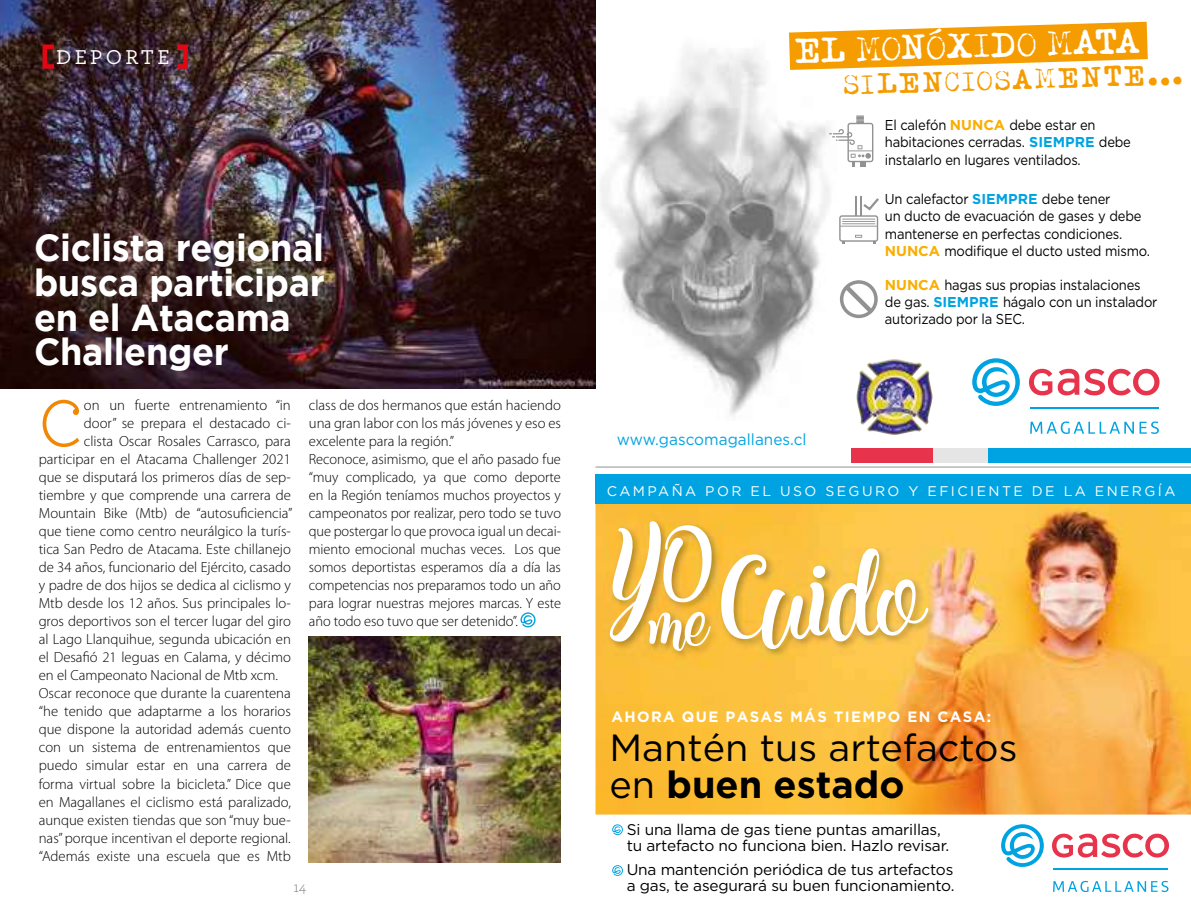
<style>
.page{position:relative;width:1191px;height:915px;background:#fff}
.page>*{position:absolute;margin:0;border:0;box-sizing:border-box;transform-origin:0 0}
.t1{font:160.05px "Kite Script";color:#fff}
.t2{font:144.15px "Kite Script";color:#fff}
.t3{font:69.45px "Archer";color:#f18805;scale:.92 1}
.t4{font:37.8px/36.6px "Gotham";color:#000}
.t5{font:700 37.5px/34.5px "Gotham";letter-spacing:-.01em;color:#fff;scale:.96 1}
.t6{font:35.1px "Typeka Mix";color:#fff}
.t7{font:28.5px "Typeka Mix";color:#f59c00}
.t8{font:500 21px "Archer";letter-spacing:.155em;color:#fff}
.t9{font:16.05px "Gotham";letter-spacing:.005em;color:#00a3e2;scale:.96 1}
.t10{font:15.45px/15.5px "Gotham";letter-spacing:-.015em;color:#000}
.t11{font:700 15px "Gotham";letter-spacing:.09em;color:#fff}
.t12{font:300 15px "Archer";color:#6d6d6c}
.t13{font:300 14.7px/18px "Myriad Pro";color:#000}
.t14{font:14.25px/17.1px "Gotham";letter-spacing:-.015em;color:#000;scale:.91 1}
.t15{font:13.95px "Gotham";letter-spacing:.175em;color:#fff}
.s1{font-weight:700;color:#f9ae00}
.s2{font-weight:700;color:#00a3e2}
.s3{font-weight:700}
</style>
<div class="page">
<img style="left:0;top:0;width:595px;height:389px">
<div style="left:43px;top:44px;width:13px;height:25px;border:4px solid #e30613"></div>
<div style="left:175px;top:44px;width:13px;height:25px;border:4px solid #e30613"></div>
<svg style="left:520px;top:612px;width:15px;height:15px"></svg>
<img style="left:309px;top:636px;width:252px;height:225px">
<img style="left:595px;top:503px;width:596px;height:311px">
<svg style="left:1053px;top:880px;width:115px;height:11px"></svg>
<svg style="left:1052px;top:833px;width:117px;height:24px"></svg>
<svg style="left:1001px;top:824px;width:42px;height:42px"></svg>
<hr style="left:1053px;top:868px;width:115px;height:1px;background:#00a3e2">
<svg style="left:612px;top:824px;width:11px;height:10px"></svg>
<svg style="left:612px;top:865px;width:11px;height:10px"></svg>
<img style="left:603px;top:503px;width:336px;height:189px">
<div style="left:595px;top:474px;width:596px;height:29px;background:#00a3e2"></div>
<img style="left:600px;top:48px;width:259px;height:367px">
<svg style="left:1030px;top:421px;width:128px;height:13px"></svg>
<svg style="left:1029px;top:368px;width:130px;height:27px"></svg>
<svg style="left:972px;top:358px;width:47px;height:48px"></svg>
<hr style="left:1030px;top:407px;width:128px;height:2px;background:#00a3e2">
<svg style="left:840px;top:280px;width:37px;height:38px"></svg>
<svg style="left:829px;top:115px;width:44px;height:52px"></svg>
<svg style="left:789px;top:22px;width:358px;height:48px"></svg>
<svg style="left:839px;top:196px;width:40px;height:48px"></svg>
<div style="left:851px;top:449px;width:340px;height:13px;background:#00a3e2"></div>
<div style="left:851px;top:449px;width:82px;height:13px;background:#e7344c"></div>
<div style="left:933px;top:449px;width:55px;height:13px;background:#e5e5e5"></div>
<img style="left:856px;top:359px;width:76px;height:76px">
<hr style="left:595px;top:466px;width:596px;height:1px;background:#b7b6b6">
<h3 class="t8" style="left:56px;top:41px;width:115px">DEPORTE</h3>
<h3 class="t5" style="left:34px;top:230px;width:304px">Ciclista regional busca participar en el Atacama<br>Challenger</h3>
<h3 class="t3" style="left:39px;top:375px;width:50px">C</h3>
<p class="t13" style="left:84px;top:396px;width:208px">on un fuerte entrenamiento “in</p>
<p class="t13" style="left:84px;top:414px;width:208px">door” se prepara el destacado ci-</p>
<p class="t13" style="left:84px;top:432px;width:208px">clista Oscar Rosales Carrasco, para</p>
<p class="t13" style="left:39px;top:450px;width:253px">participar en el Atacama Challenger 2021</p>
<p class="t13" style="left:39px;top:468px;width:254px">que se disputará los primeros días de sep-</p>
<p class="t13" style="left:39px;top:486px;width:254px">tiembre y que comprende una carrera de</p>
<p class="t13" style="left:39px;top:504px;width:255px">Mountain Bike (Mtb) de “autosuficiencia”</p>
<p class="t13" style="left:39px;top:522px;width:254px">que tiene como centro neurálgico la turís-</p>
<p class="t13" style="left:39px;top:540px;width:254px">tica San Pedro de Atacama. Este chillanejo</p>
<p class="t13" style="left:39px;top:558px;width:254px">de 34 años, funcionario del Ejército, casado</p>
<p class="t13" style="left:39px;top:576px;width:254px">y padre de dos hijos se dedica al ciclismo y</p>
<p class="t13" style="left:39px;top:594px;width:254px">Mtb desde los 12 años. Sus principales lo-</p>
<p class="t13" style="left:39px;top:612px;width:253px">gros deportivos son el tercer lugar del giro</p>
<p class="t13" style="left:39px;top:630px;width:254px">al Lago Llanquihue, segunda ubicación en</p>
<p class="t13" style="left:39px;top:648px;width:254px">el Desafió 21 leguas en Calama, y décimo</p>
<p class="t13" style="left:39px;top:666px;width:241px">en el Campeonato Nacional de Mtb xcm.</p>
<p class="t13" style="left:39px;top:684px;width:253px">Oscar reconoce que durante la cuarentena</p>
<p class="t13" style="left:39px;top:702px;width:254px">“he tenido que adaptarme a los horarios</p>
<p class="t13" style="left:39px;top:720px;width:254px">que dispone la autoridad además cuento</p>
<p class="t13" style="left:39px;top:738px;width:254px">con un sistema de entrenamientos que</p>
<p class="t13" style="left:39px;top:756px;width:254px">puedo simular estar en una carrera de</p>
<p class="t13" style="left:39px;top:774px;width:254px">forma virtual sobre la bicicleta.” Dice que</p>
<p class="t13" style="left:39px;top:792px;width:254px">en Magallanes el ciclismo está paralizado,</p>
<p class="t13" style="left:39px;top:810px;width:254px">aunque existen tiendas que son “muy bue-</p>
<p class="t13" style="left:39px;top:828px;width:253px">nas” porque incentivan el deporte regional.</p>
<p class="t13" style="left:39px;top:846px;width:254px">“Además existe una escuela que es Mtb</p>
<p class="t13" style="left:309px;top:396px;width:254px">class de dos hermanos que están haciendo una gran labor con los más jóvenes y eso es excelente para la región.”<br>Reconoce, asimismo, que el año pasado fue “muy complicado, ya que como deporte en la Región teníamos muchos proyectos y campeonatos por realizar, pero todo se tuvo que postergar lo que provoca igual un decai&shy;miento emocional muchas veces. Los que somos deportistas esperamos día a día las competencias nos preparamos todo un año para lograr nuestras mejores marcas. Y este año todo eso tuvo que ser detenido”.</p>
<p class="t12" style="left:293px;top:877px;width:14px">14</p>
<h3 class="t6" style="left:794px;top:32px;width:347px;rotate:-2deg">EL MONÓXIDO MATA</h3>
<h3 class="t7" style="left:842px;top:69px;width:341px;rotate:-2deg">SILENCIOSAMENTE...</h3>
<p class="t14" style="left:885px;top:116px;width:272px">El calefón <span class="s1">NUNCA</span> debe estar en habitaciones cerradas. <span class="s2">SIEMPRE</span> debe instalarlo en lugares ventilados.</p>
<p class="t14" style="left:885px;top:190px;width:293px">Un calefactor <span class="s2">SIEMPRE</span> debe tener<br>un ducto de evacuación de gases y debe mantenerse en perfectas condiciones.<br><span class="s1">NUNCA</span> modifique el ducto usted mismo.</p>
<p class="t9" style="left:616px;top:430px;width:199px">www.gascomagallanes.cl</p>
<p class="t14" style="left:885px;top:275px;width:301px"><span class="s1">NUNCA</span> hagas sus propias instalaciones de gas. <span class="s2">SIEMPRE</span> hágalo con un instalador autorizado por la SEC.</p>
<p class="t15" style="left:606px;top:483px;width:570px">CAMPAÑA POR EL USO SEGURO Y EFICIENTE DE LA ENERGÍA</p>
<h2 class="t2" style="left:606px;top:507px;width:105px;rotate:-2deg">YO<sub>me</sub></h2>
<h1 class="t1" style="left:721px;top:532px;width:202px">Cuido</h1>
<p class="t11" style="left:611px;top:708px;width:381px">AHORA QUE PASAS MÁS TIEMPO EN CASA:</p>
<h3 class="t4" style="left:609px;top:728px;width:409px">Mantén tus artefactos en <span class="s3">buen estado</span></h3>
<p class="t10" style="left:627px;top:821px;width:324px">Si una llama de gas tiene puntas amarillas, tu artefacto no funciona bien. Hazlo revisar.</p>
<p class="t10" style="left:627px;top:861px;width:329px">Una mantención periódica de tus artefactos a gas, te asegurará su buen funcionamiento.</p>
</div>
